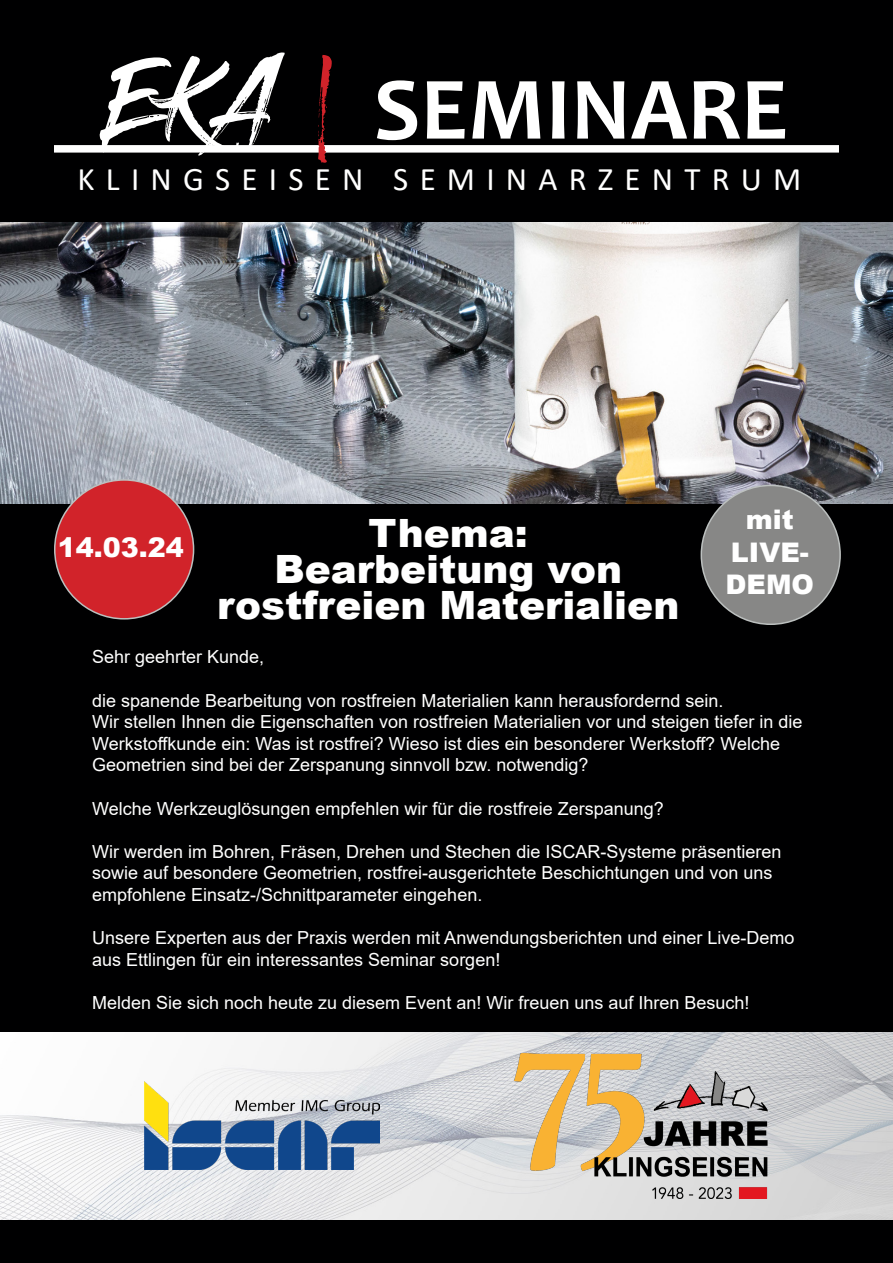
<style>
.page{position:relative;width:893px;height:1263px;background:#fff}
.page>*{position:absolute;margin:0;border:0;box-sizing:border-box;transform-origin:0 0}
.t1{font:700 90px "Candara";color:#fff}
.t2{font:900 39px "Arial";color:#fff}
.t3{font:33px "Calibri";letter-spacing:.34em;color:#fff}
.t4{font:900 27px/32.4px "Arial";color:#fff;text-align:center}
.t5{font:18px/21.6px "Arial";color:#fff}
.s1{font-family:"Gloss And Bloom";font-weight:400;font-size:82.5px}
.s2{font-family:"Gloss And Bloom";font-weight:400;font-size:82.5px;color:#d1232a}
</style>
<div class="page">
<div style="left:0;top:1026px;width:893px;height:237px;background:#000001"></div>
<img style="left:0;top:221px;width:893px;height:283px">
<div style="left:0;top:504px;width:893px;height:639px;background:#000001"></div>
<div style="left:0;top:0;width:893px;height:221px;background:#000001"></div>
<div style="left:54px;top:145px;width:785px;height:8px;background:#fff"></div>
<img style="left:0;top:1032px;width:893px;height:187px">
<img style="left:514px;top:1053px;width:254px;height:145px">
<img style="left:145px;top:1082px;width:234px;height:88px">
<div style="left:55px;top:480px;width:139px;height:139px;background:#d1232a;border-radius:50%"></div>
<div style="left:701px;top:485px;width:139px;height:139px;background:#878786;border-radius:50%"></div>
<p class="t1" style="left:107px;top:53px;width:682px"><span class="s1">EKA</span> <span class="s2">|</span> SEMINARE</p>
<p class="t3" style="left:78px;top:156px;width:725px">KLINGSEISEN SEMINARZENTRUM</p>
<p class="t4" style="left:58px;top:530px;width:128px">14.03.24</p>
<p class="t2" style="left:369px;top:504px;width:161px">Thema:</p>
<p class="t2" style="left:274px;top:540px;width:349px">Bearbeitung von</p>
<p class="t2" style="left:217px;top:576px;width:464px">rostfreien Materialien</p>
<p class="t4" style="left:731px;top:503px;width:80px">mit<br>LIVE-</p>
<p class="t4" style="left:726px;top:567px;width:90px">DEMO</p>
<p class="t5" style="left:92px;top:646px;width:174px">Sehr geehrter Kunde,</p>
<p class="t5" style="left:92px;top:689px;width:633px">die spanende Bearbeitung von rostfreien Materialien kann herausfordernd sein.</p>
<p class="t5" style="left:92px;top:711px;width:712px">Wir stellen Ihnen die Eigenschaften von rostfreien Materialien vor und steigen tiefer in die<br>Werkstoffkunde ein: Was ist rostfrei? Wieso ist dies ein besonderer Werkstoff? Welche<br>Geometrien sind bei der Zerspanung sinnvoll bzw. notwendig?</p>
<p class="t5" style="left:92px;top:797px;width:573px">Welche Werkzeuglösungen empfehlen wir für die rostfreie Zerspanung?</p>
<p class="t5" style="left:92px;top:840px;width:691px">Wir werden im Bohren, Fräsen, Drehen und Stechen die ISCAR-Systeme präsentieren sowie auf besondere Geometrien, rostfrei-ausgerichtete Beschichtungen und von uns empfohlene Einsatz-/Schnittparameter eingehen.</p>
<p class="t5" style="left:92px;top:927px;width:704px">Unsere Experten aus der Praxis werden mit Anwendungsberichten und einer Live-Demo aus Ettlingen für ein interessantes Seminar sorgen!</p>
<p class="t5" style="left:92px;top:992px;width:659px">Melden Sie sich noch heute zu diesem Event an! Wir freuen uns auf Ihren Besuch!</p>
</div>
